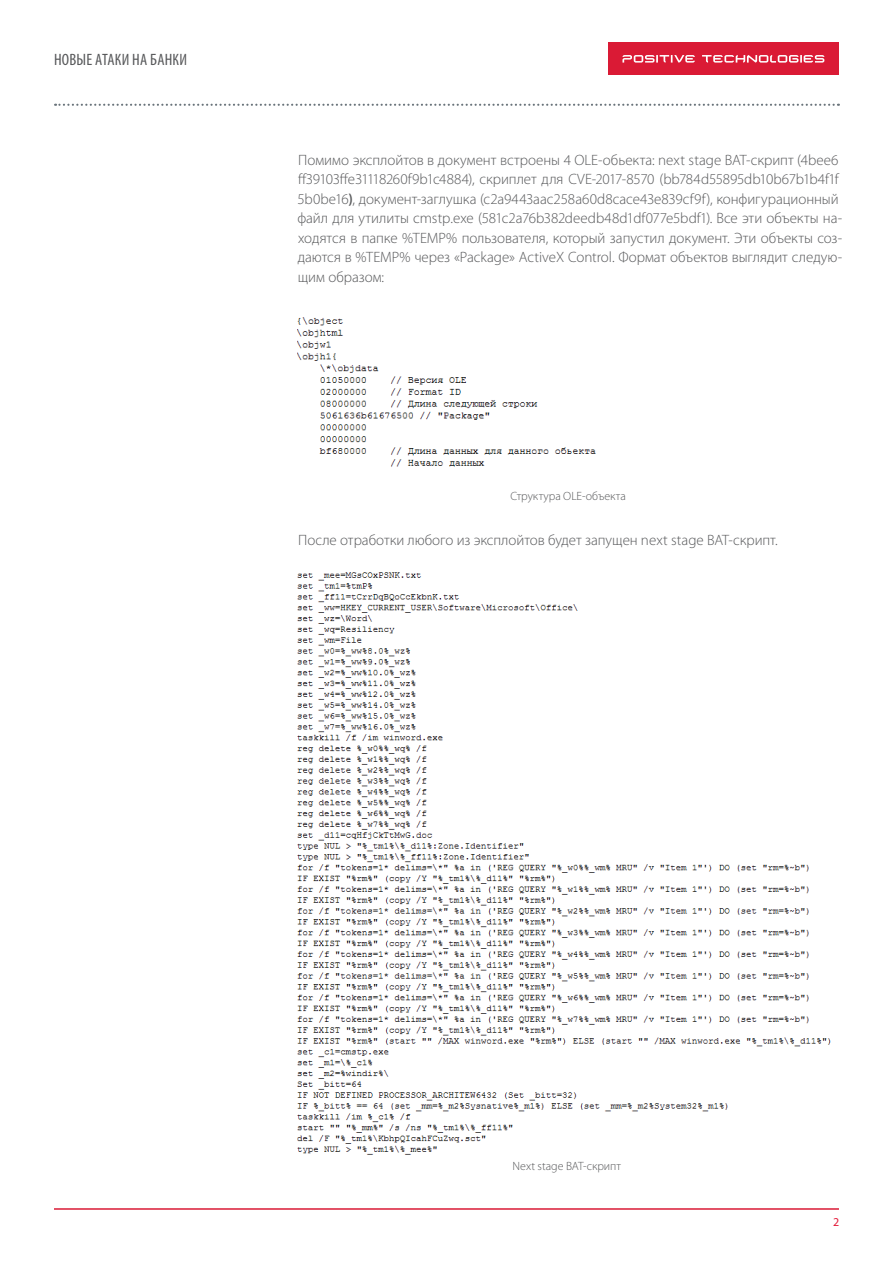
<style>
.page{position:relative;width:893px;height:1263px;background:#fff}
.page>*{position:absolute;margin:0;border:0;box-sizing:border-box;transform-origin:0 0}
.t1{font:condensed 16.5px "Myriad Pro";letter-spacing:.015em;color:#58595b}
.t2{font:300 15px/19.5px "Myriad Pro";letter-spacing:-.005em;color:#58595b}
.t3{font:300 12px "Myriad Pro";color:#58595b}
.t4{font:12px "Myriad Pro";color:#e31837}
.s1{font-weight:600}
</style>
<div class="page">
<hr style="left:54px;top:1208px;width:785px;height:2px;background:#da1a35">
<div style="left:608px;top:42px;width:231px;height:33px;background:#da1a35"></div>
<svg style="left:622px;top:55px;width:202px;height:8px"></svg>
<svg style="left:55px;top:104px;width:784px;height:2px"></svg>
<img style="left:298px;top:317px;width:298px;height:150px">
<img style="left:297px;top:572px;width:534px;height:583px">
<p class="t1" style="left:54px;top:51px;width:135px">НОВЫЕ АТАКИ НА БАНКИ</p>
<p class="t2" style="left:297px;top:150px;width:546px">Помимо эксплойтов в документ встроены 4 OLE-обьекта: next stage BAT-скрипт (4bee6 ff39103ffe31118260f9b1c4884), скриплет для CVE-2017-8570 (bb784d55895db10b67b1b4f1f 5b0be16<span class="s1">)</span>, документ-заглушка (c2a9443aac258a60d8cace43e839cf9f), конфигурационный файл для утилиты cmstp.exe (581c2a76b382deedb48d1df077e5bdf1). Все эти объекты на&shy;ходятся в папке %TEMP% пользователя, который запустил документ. Эти объекты соз&shy;даются в %TEMP% через «Package» ActiveX Control. Формат объектов выглядит следую&shy;щим образом:</p>
<p class="t3" style="left:510px;top:490px;width:117px">Структура OLE-объекта</p>
<p class="t2" style="left:298px;top:531px;width:481px">После отработки любого из эксплойтов будет запущен next stage BAT-скрипт.</p>
<p class="t3" style="left:512px;top:1160px;width:110px">Next stage BAT-скрипт</p>
<p class="t4" style="left:833px;top:1216px;width:8px">2</p>
</div>
